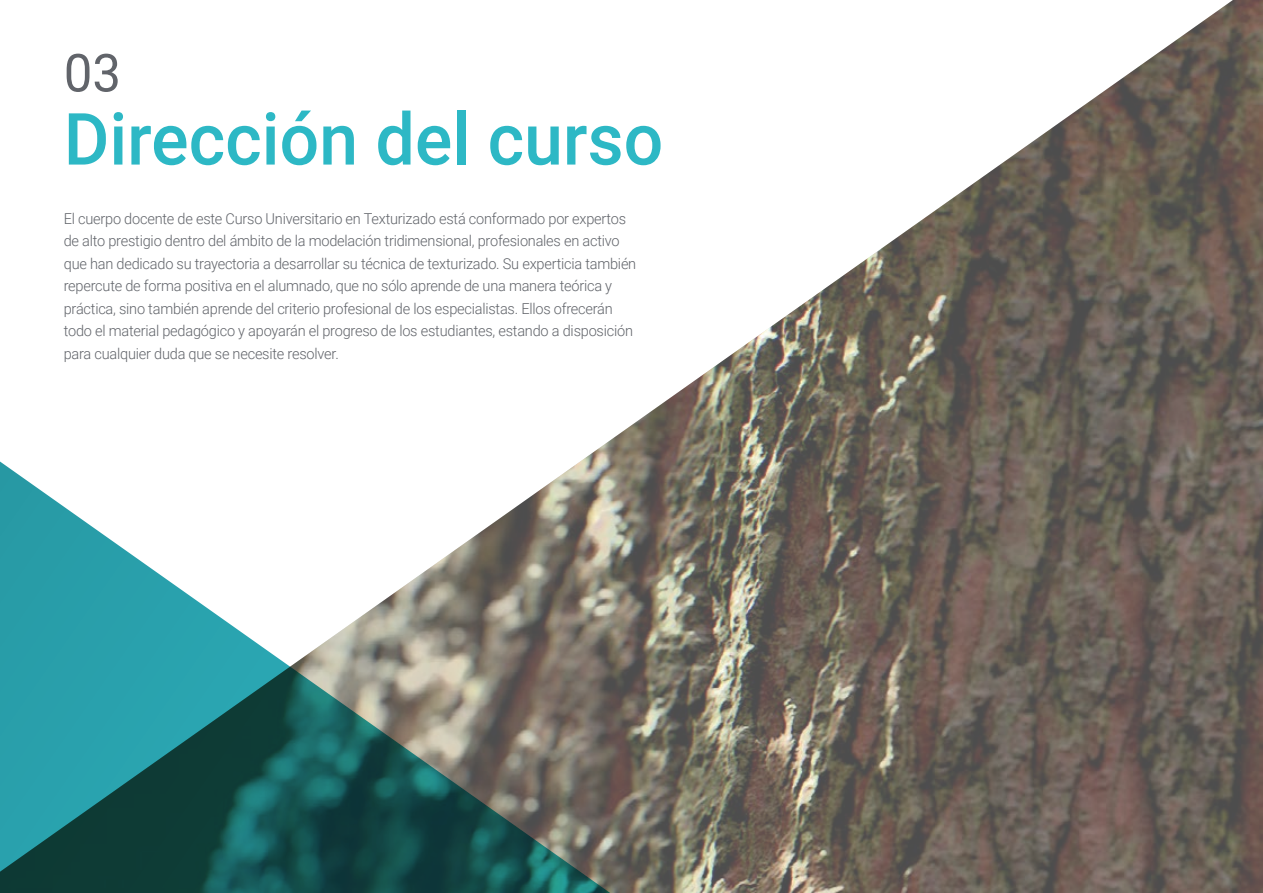
<style>
.page{position:relative;width:1263px;height:893px;background:#fff}
.page>*{position:absolute;margin:0;border:0;box-sizing:border-box;transform-origin:0 0}
.t1{font:500 72px "Roboto";color:#2db8c5}
.t2{font:52.5px "Roboto";color:#61646a}
.t3{font:300 15px/22.5px "Roboto";letter-spacing:-.015em;color:#61646a}
</style>
<div class="page">
<img style="left:602px;top:0;width:661px;height:893px">
<svg style="left:0;top:446px;width:640px;height:447px"></svg>
<h2 class="t2" style="left:64px;top:36px;width:59px">03</h2>
<h1 class="t1" style="left:64px;top:89px;width:601px">Dirección del curso</h1>
<p class="t3" style="left:64px;top:207px;width:574px">El cuerpo docente de este Curso Universitario en Texturizado está conformado por expertos de alto prestigio dentro del ámbito de la modelación tridimensional, profesionales en activo que han dedicado su trayectoria a desarrollar su técnica de texturizado. Su experticia también repercute de forma positiva en el alumnado, que no sólo aprende de una manera teórica y práctica, sino también aprende del criterio profesional de los especialistas. Ellos ofrecerán todo el material pedagógico y apoyarán el progreso de los estudiantes, estando a disposición para cualquier duda que se necesite resolver.</p>
</div>
